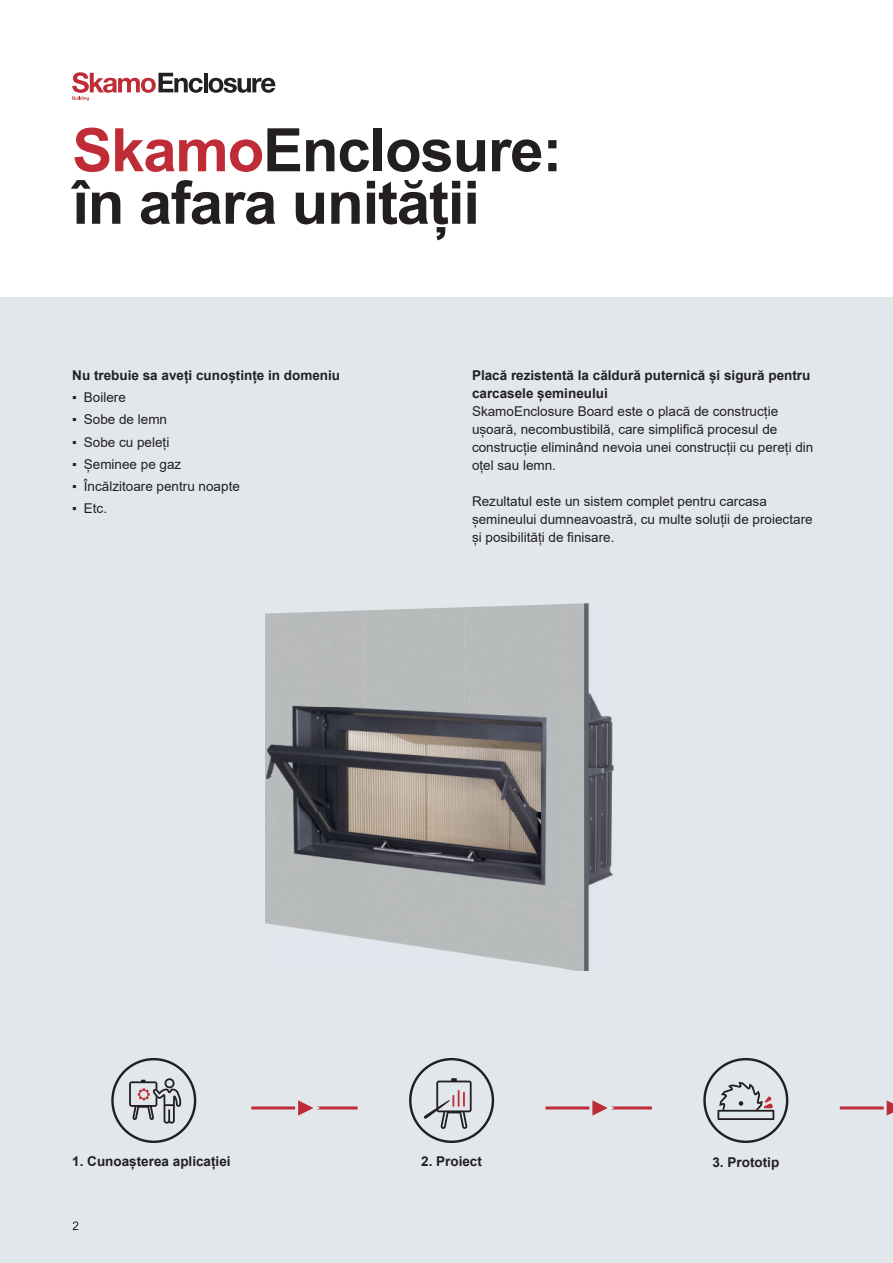
<style>
.page{position:relative;width:893px;height:1263px;background:#fff}
.page>*{position:absolute;margin:0;border:0;box-sizing:border-box;transform-origin:0 0}
.t1{font:700 60px/52.5px "Arial";letter-spacing:-.02em;color:#231f20}
.t2{font:13.5px/18px "Arial";color:#231f20}
.t3{font:700 13.5px/18px "Arial";color:#231f20}
.s1{color:#bf2b37}
</style>
<div class="page">
<div style="left:0;top:298px;width:893px;height:965px;background:#e2e7ec"></div>
<svg style="left:111px;top:1058px;width:85px;height:85px"></svg>
<svg style="left:703px;top:1058px;width:85px;height:85px"></svg>
<svg style="left:409px;top:1058px;width:85px;height:85px"></svg>
<hr style="left:251px;top:1106px;width:107px;height:3px;background:#bf2b37">
<svg style="left:294px;top:1100px;width:27px;height:16px"></svg>
<hr style="left:546px;top:1106px;width:106px;height:3px;background:#bf2b37">
<svg style="left:588px;top:1100px;width:27px;height:16px"></svg>
<hr style="left:840px;top:1106px;width:53px;height:3px;background:#bf2b37">
<svg style="left:882px;top:1100px;width:11px;height:16px"></svg>
<img style="left:265px;top:610px;width:99px;height:308px">
<img style="left:364px;top:607px;width:100px;height:311px">
<img style="left:464px;top:604px;width:100px;height:314px">
<img style="left:564px;top:603px;width:50px;height:368px">
<hr style="left:204px;top:73px;width:3px;height:19px;background:#231f20">
<svg style="left:209px;top:78px;width:66px;height:15px"></svg>
<svg style="left:72px;top:72px;width:131px;height:28px"></svg>
<svg style="left:73px;top:1221px;width:5px;height:9px"></svg>
<h1 class="t1" style="left:72px;top:125px;width:492px"><span class="s1">Skamo</span>Enclosure: în afara unității</h1>
<p class="t3" style="left:72px;top:366px;width:269px">Nu trebuie sa aveți cunoștințe in domeniu</p>
<p class="t2" style="left:72px;top:388px;width:55px">▪ Boilere</p>
<p class="t2" style="left:72px;top:410px;width:96px">▪ Sobe de lemn</p>
<p class="t2" style="left:72px;top:433px;width:99px">▪ Sobe cu peleți</p>
<p class="t2" style="left:72px;top:455px;width:111px">▪ Șeminee pe gaz</p>
<p class="t2" style="left:72px;top:477px;width:169px">▪ Încălzitoare pentru noapte</p>
<p class="t2" style="left:72px;top:499px;width:36px">▪ Etc.</p>
<p class="t3" style="left:472px;top:366px;width:340px">Placă rezistentă la căldură puternică și sigură pentru carcasele șemineului</p>
<p class="t2" style="left:472px;top:402px;width:343px">SkamoEnclosure Board este o placă de construcție ușoară, necombustibilă, care simplifică procesul de construcție eliminând nevoia unei construcții cu pereți din oțel sau lemn.</p>
<p class="t2" style="left:472px;top:492px;width:342px">Rezultatul este un sistem complet pentru carcasa șemineului dumneavoastră, cu multe soluții de proiectare și posibilități de finisare.</p>
<p class="t3" style="left:72px;top:1153px;width:160px">1. Cunoașterea aplicației</p>
<p class="t3" style="left:421px;top:1153px;width:62px">2. Proiect</p>
<p class="t3" style="left:712px;top:1153px;width:68px">3. Prototip</p>
</div>
